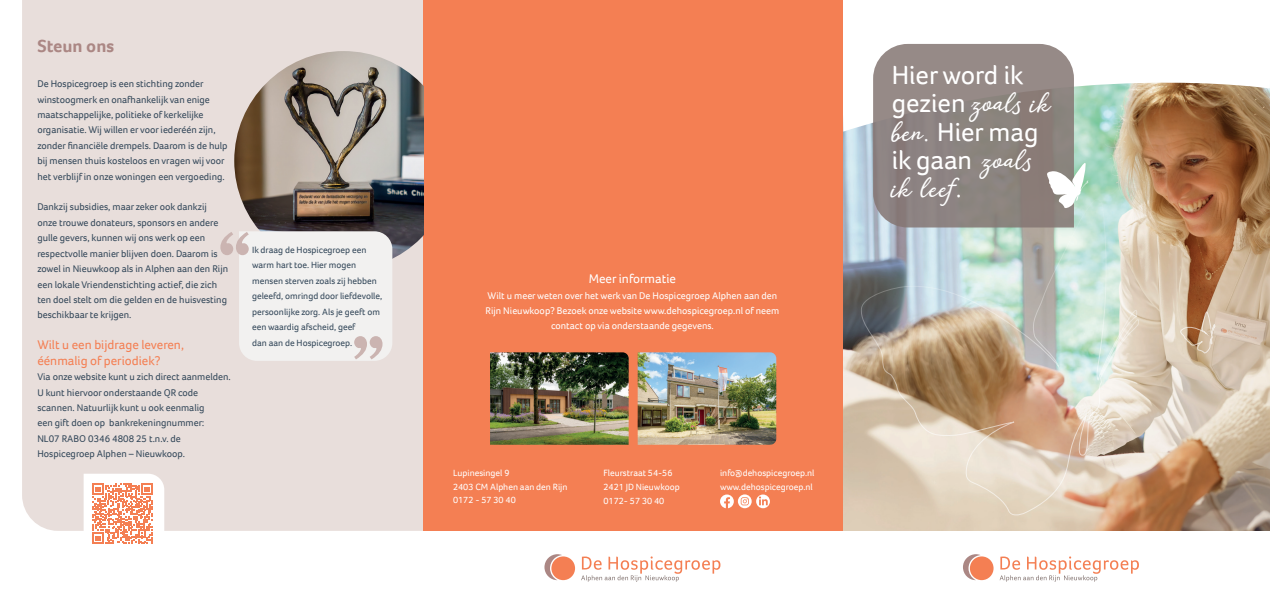
<style>
.page{position:relative;width:1270px;height:613px;background:#fff}
.page>*{position:absolute;margin:0;border:0;box-sizing:border-box;transform-origin:0 0}
.t1{font:30.3px "Amberly";color:#fff}
.t2{font:27px/28.3px "Foco";color:#fff}
.t3{font:700 18px "Foco";color:#ab8784}
.t4{font:13px/15.4px "Foco";color:#f47f53}
.t5{font:13px "Foco";color:#fff}
.t6{font:10px/15.4px "Foco";color:#34485a}
.t7{font:10px/15.4px "Foco";color:#fff;text-align:center}
.t8{font:9.3px/15.4px "Foco";color:#34485a}
.t9{font:9.3px/13.8px "Foco";color:#fff}
.s1{font-family:"Foco";font-size:27px}
.s2{font-family:"Amberly";font-size:30.3px}
.s3{font-family:"Amberly"}
</style>
<div class="page">
<div style="left:22px;top:0;width:401px;height:530px;background:#e8dedb"></div>
<img style="left:843px;top:131px;width:427px;height:399px">
<svg style="left:842px;top:0;width:428px;height:131px"></svg>
<div style="left:423px;top:0;width:419px;height:530px;background:#f47f53"></div>
<img style="left:858px;top:198px;width:281px;height:319px">
<svg style="left:1180px;top:311px;width:35px;height:43px"></svg>
<div style="left:970px;top:556px;width:23px;height:23px;background:#f47f53;border-radius:50%"></div>
<svg style="left:963px;top:554px;width:18px;height:26px"></svg>
<svg style="left:1000px;top:556px;width:139px;height:25px"></svg>
<div style="left:551px;top:556px;width:24px;height:23px;background:#f47f53;border-radius:50%"></div>
<svg style="left:544px;top:554px;width:18px;height:26px"></svg>
<svg style="left:581px;top:556px;width:139px;height:25px"></svg>
<svg style="left:873px;top:44px;width:201px;height:183px;fill:#8d8582"></svg>
<svg style="left:1046px;top:163px;width:42px;height:45px"></svg>
<img style="left:234px;top:51px;width:219px;height:219px;border-radius:109px">
<svg style="left:220px;top:231px;width:172px;height:129px"></svg>
<svg style="left:84px;top:473px;width:80px;height:71px"></svg>
<svg style="left:720px;top:494px;width:50px;height:14px"></svg>
<img style="left:490px;top:352px;width:139px;height:92px">
<img style="left:638px;top:352px;width:138px;height:92px">
<div style="left:424px;top:79px;width:78px;height:181px;background:#f47f53"></div>
<h3 class="t3" style="left:37px;top:34px;width:78px">Steun ons</h3>
<p class="t6" style="left:37px;top:76px;width:192px">De Hospicegroep is een stichting zonder winstoogmerk en onafhankelijk van enige maatschappelijke, politieke of kerkelijke organisatie. Wij willen er voor iederéén zijn, zonder financiële drempels. Daarom is de hulp bij mensen thuis kosteloos en vragen wij voor het verblijf in onze woningen een vergoeding.</p>
<p class="t6" style="left:37px;top:199px;width:192px">Dankzij subsidies, maar zeker ook dankzij onze trouwe donateurs, sponsors en andere gulle gevers, kunnen wij ons werk op een respectvolle manier blijven doen. Daarom is zowel in Nieuwkoop als in Alphen aan den Rijn een lokale Vriendenstichting actief, die zich ten doel stelt om die gelden en de huisvesting beschikbaar te krijgen.</p>
<h3 class="t4" style="left:37px;top:337px;width:148px">Wilt u een bijdrage leveren, éénmalig of periodiek?</h3>
<p class="t6" style="left:37px;top:368px;width:195px">Via onze website kunt u zich direct aanmelden.<br>U kunt hiervoor onderstaande QR code scannen. Natuurlijk kunt u ook eenmalig<br>een gift doen op bankrekeningnummer:<br>NL07 RABO 0346 4808 25 t.n.v. de Hospicegroep Alphen – Nieuwkoop.</p>
<p class="t8" style="left:252px;top:242px;width:131px">Ik draag de Hospicegroep een warm hart toe. Hier mogen mensen sterven zoals zij hebben geleefd, omringd door liefdevolle, persoonlijke zorg. Als je geeft om een waardig afscheid, geef<br>dan aan de Hospicegroep.</p>
<h3 class="t5" style="left:589px;top:270px;width:89px">Meer informatie</h3>
<p class="t7" style="left:486px;top:287px;width:295px">Wilt u meer weten over het werk van De Hospicegroep Alphen aan den<br>Rijn Nieuwkoop? Bezoek onze website www.dehospicegroep.nl of neem contact op via onderstaande gegevens.</p>
<p class="t9" style="left:453px;top:465px;width:116px">Lupinesingel 9<br>2403 CM Alphen aan den Rijn<br>0172 - 57 30 40</p>
<p class="t9" style="left:720px;top:465px;width:96px">info@dehospicegroep.nl www.dehospicegroep.nl</p>
<p class="t9" style="left:603px;top:466px;width:78px">Fleurstraat 54-56<br>2421 JD Nieuwkoop<br>0172- 57 30 40</p>
<h2 class="t2" style="left:892px;top:60px;width:133px">Hier word ik</h2>
<h1 class="t1" style="left:892px;top:82px;width:161px"><span class="s1">gezien</span> zoals ik</h1>
<h2 class="t2" style="left:892px;top:117px;width:148px"><span class="s2">ben</span><span class="s3">.</span> Hier mag ik gaan <span class="s2">zoals</span></h2>
<h1 class="t1" style="left:892px;top:167px;width:75px">ik leef.</h1>
</div>
